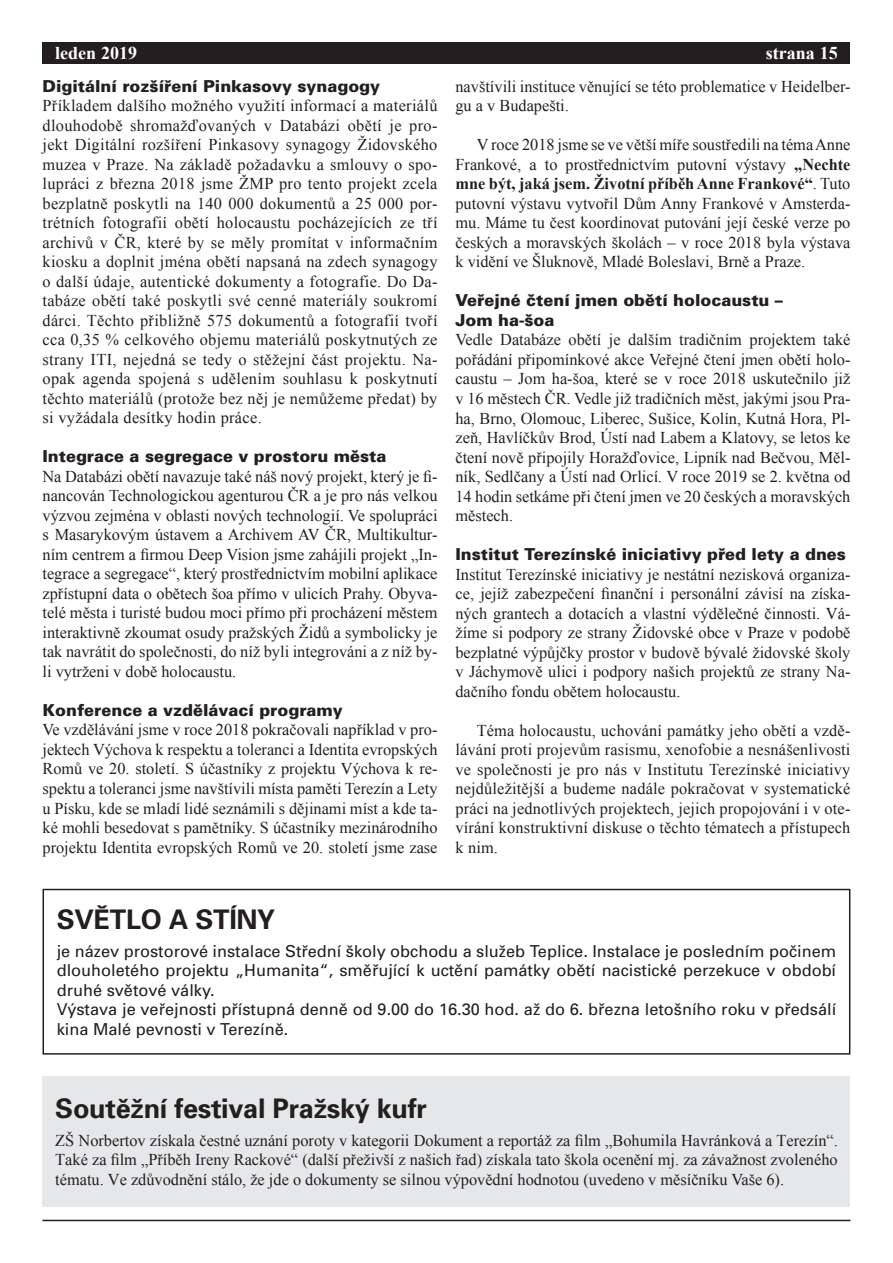
<style>
.page{position:relative;width:893px;height:1263px;background:#fff}
.page>*{position:absolute;margin:0;border:0;box-sizing:border-box;transform-origin:0 0}
.t1{font:700 27px "Univers CE";letter-spacing:-.01em;color:#231f20}
.t2{font:700 18px "Times New Roman";color:#fff}
.t3{font:16.5px/19.5px "Times New Roman";color:#231f20;text-align:justify}
.t4{font:16.5px/19.5px "Univers CE";color:#231f20}
.t5{font:900 16.5px/19.5px "Univers CE";color:#231f20}
.s1{font-weight:700}
</style>
<div class="page">
<hr style="left:43px;top:1220px;width:807px;height:1px;background:#231f20">
<div style="left:43px;top:43px;width:807px;height:21px;background:#231f20"></div>
<div style="left:43px;top:889px;width:807px;height:165px;border:2px solid #231f20"></div>
<div style="left:43px;top:1076px;width:807px;height:130px;background:#e6e7e9"></div>
<p class="t2" style="left:55px;top:43px;width:83px">leden 2019</p>
<p class="t2" style="left:766px;top:43px;width:73px">strana 15</p>
<p class="t5" style="left:43px;top:77px;width:339px">Digitální rozšíření Pinkasovy synagogy</p>
<p class="t3" style="left:43px;top:96px;width:397px">Příkladem dalšího možného využití informací a materiálů dlouhodobě shromažďovaných v Databázi obětí je pro&shy;jekt Digitální rozšíření Pinkasovy synagogy Židovského muzea v Praze. Na základě požadavku a smlouvy o spo&shy;lupráci z března 2018 jsme ŽMP pro tento projekt zcela bezplatně poskytli na 140 000 dokumentů a 25 000 por&shy;trétních fotografií obětí holocaustu pocházejících ze tří archivů v ČR, které by se měly promítat v informačním kiosku a doplnit jména obětí napsaná na zdech synagogy o další údaje, autentické dokumenty a fotografie. Do Da&shy;tabáze obětí také poskytli své cenné materiály soukromí dárci. Těchto přibližně 575 dokumentů a fotografií tvoří cca 0,35 % celkového objemu materiálů poskytnutých ze strany ITI, nejedná se tedy o stěžejní část projektu. Na&shy;opak agenda spojená s udělením souhlasu k poskytnutí těchto materiálů (protože bez něj je nemůžeme předat) by si vyžádala desítky hodin práce.</p>
<p class="t5" style="left:43px;top:448px;width:345px">Integrace a segregace v prostoru města</p>
<p class="t3" style="left:43px;top:467px;width:397px">Na Databázi obětí navazuje také náš nový projekt, který je fi&shy;nancován Technologickou agenturou ČR a je pro nás velkou výzvou zejména v oblasti nových technologií. Ve spolupráci s Masarykovým ústavem a Archivem AV ČR, Multikultur&shy;ním centrem a firmou Deep Vision jsme zahájili projekt „In&shy;tegrace a segregace“, který prostřednictvím mobilní aplikace zpřístupní data o obětech šoa přímo v ulicích Prahy. Obyva&shy;telé města i turisté budou moci přímo při procházení městem interaktivně zkoumat osudy pražských Židů a symbolicky je tak navrátit do společnosti, do níž byli integrováni a z níž by&shy;li vytrženi v době holocaustu.</p>
<p class="t5" style="left:43px;top:701px;width:302px">Konference a vzdělávací programy</p>
<p class="t3" style="left:43px;top:720px;width:397px">Ve vzdělávání jsme v roce 2018 pokračovali například v pro&shy;jektech Výchova k respektu a toleranci a Identita evropských Romů ve 20. století. S účastníky z projektu Výchova k re&shy;spektu a toleranci jsme navštívili místa paměti Terezín a Lety u Písku, kde se mladí lidé seznámili s dějinami míst a kde ta&shy;ké mohli besedovat s pamětníky. S účastníky mezinárodního projektu Identita evropských Romů ve 20. století jsme zase</p>
<p class="t3" style="left:455px;top:77px;width:397px">navštívili instituce věnující se této problematice v Heidelber&shy;gu a v Budapešti.</p>
<p class="t3" style="left:455px;top:135px;width:397px;text-indent:21px">V roce 2018 jsme se ve větší míře soustředili na téma Anne Frankové, a to prostřednictvím putovní výstavy <span class="s1">„Nechte mne být, jaká jsem. Životní příběh Anne Frankové“</span>. Tuto putovní výstavu vytvořil Dům Anny Frankové v Amsterda&shy;mu. Máme tu čest koordinovat putování její české verze po českých a moravských školách – v roce 2018 byla výstava k vidění ve Šluknově, Mladé Boleslavi, Brně a Praze.</p>
<p class="t5" style="left:455px;top:292px;width:329px">Veřejné čtení jmen obětí holocaustu –<br>Jom ha-šoa</p>
<p class="t3" style="left:455px;top:330px;width:397px">Vedle Databáze obětí je dalším tradičním projektem také pořádání připomínkové akce Veřejné čtení jmen obětí holo&shy;caustu – Jom ha-šoa, které se v roce 2018 uskutečnilo již v 16 městech ČR. Vedle již tradičních měst, jakými jsou Pra&shy;ha, Brno, Olomouc, Liberec, Sušice, Kolín, Kutná Hora, Pl&shy;zeň, Havlíčkův Brod, Ústí nad Labem a Klatovy, se letos ke čtení nově připojily Horažďovice, Lipník nad Bečvou, Měl&shy;ník, Sedlčany a Ústí nad Orlicí. V roce 2019 se 2. května od 14 hodin setkáme při čtení jmen ve 20 českých a moravských městech.</p>
<p class="t5" style="left:455px;top:546px;width:392px">Institut Terezínské iniciativy před lety a dnes</p>
<p class="t3" style="left:455px;top:564px;width:396px">Institut Terezínské iniciativy je nestátní nezisková organiza&shy;ce, jejíž zabezpečení finanční i personální závisí na získa&shy;ných grantech a dotacích a vlastní výdělečné činnosti. Vá&shy;žíme si podpory ze strany Židovské obce v Praze v podobě bezplatné výpůjčky prostor v budově bývalé židovské školy v Jáchymově ulici i podpory našich projektů ze strany Na&shy;dačního fondu obětem holocaustu.</p>
<p class="t3" style="left:455px;top:720px;width:397px;text-indent:21px">Téma holocaustu, uchování památky jeho obětí a vzdě&shy;lávání proti projevům rasismu, xenofobie a nesnášenlivosti ve společnosti je pro nás v Institutu Terezínské iniciativy nejdůležitější a budeme nadále pokračovat v systematické práci na jednotlivých projektech, jejich propojování i v ote&shy;vírání konstruktivní diskuse o těchto tématech a přístupech k nim.</p>
<h1 class="t1" style="left:57px;top:909px;width:220px">SVĚTLO A STÍNY</h1>
<p class="t4" style="left:57px;top:942px;width:781px">je název prostorové instalace Střední školy obchodu a služeb Teplice. Instalace je posledním počinem dlouholetého projektu „Humanita“, směřující k uctění památky obětí nacistické perzekuce v období druhé světové války.<br>Výstava je veřejnosti přístupná denně od 9.00 do 16.30 hod. až do 6. března letošního roku v předsálí kina Malé pevnosti v Terezíně.</p>
<h1 class="t1" style="left:55px;top:1097px;width:373px">Soutěžní festival Pražský kufr</h1>
<p class="t3" style="left:55px;top:1130px;width:784px">ZŠ Norbertov získala čestné uznání poroty v kategorii Dokument a reportáž za film „Bohumila Havránková a Terezín“.<br>Také za film „Příběh Ireny Rackové“ (další přeživší z našich řad) získala tato škola ocenění mj. za závažnost zvoleného tématu. Ve zdůvodnění stálo, že jde o dokumenty se silnou výpovědní hodnotou (uvedeno v měsíčníku Vaše 6).</p>
</div>
